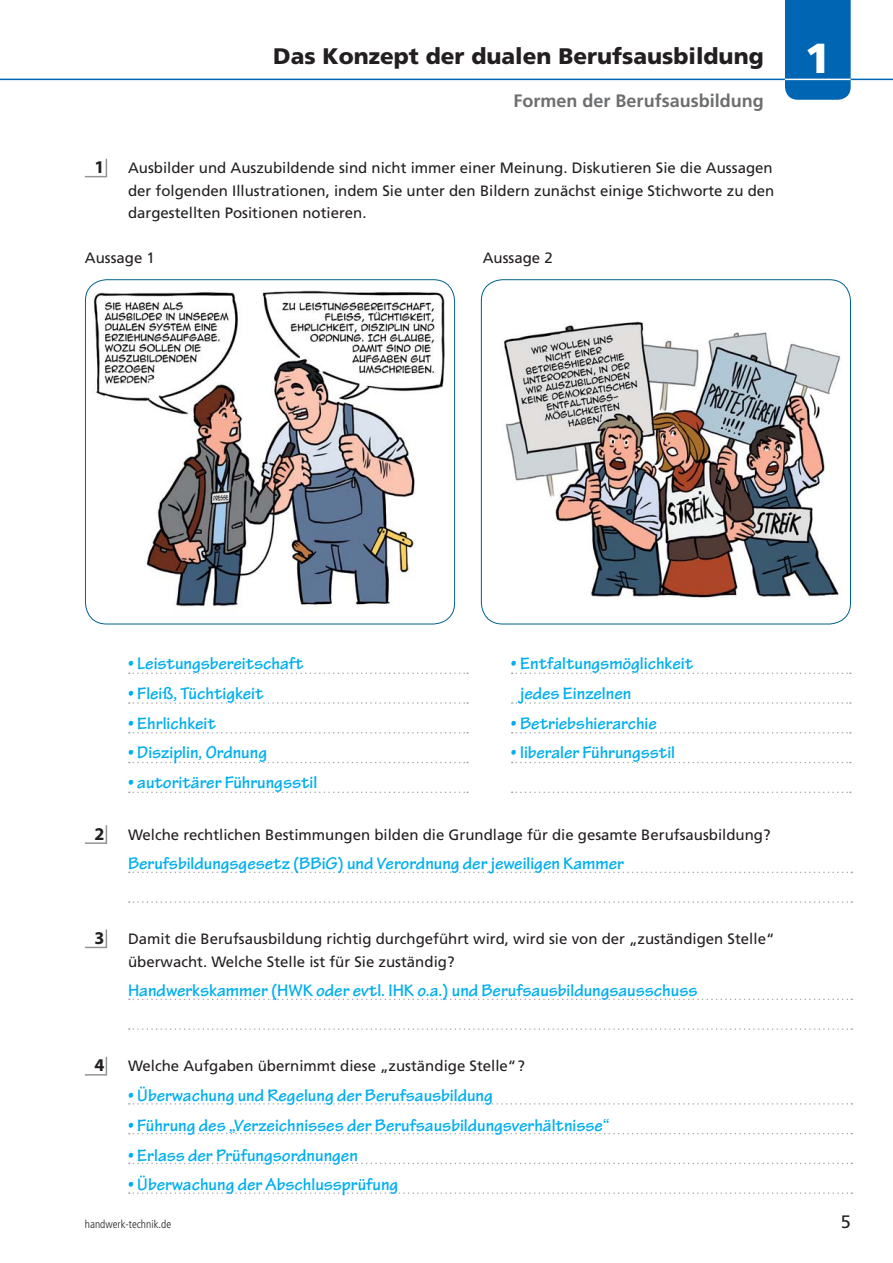
<style>
.page{position:relative;width:893px;height:1263px;background:#fff}
.page>*{position:absolute;margin:0;border:0;box-sizing:border-box;transform-origin:0 0}
.t1{font:900 42px "Frutiger LT Std";color:#fff}
.t2{font:900 22.5px "Frutiger LT Std";color:#231f20}
.t3{font:700 18px/29.7px "Tekton Pro";color:#00aeef}
.t4{font:700 18px "Frutiger LT Std";color:#6d6e70}
.t5{font:700 18px "Myriad Pro";color:#231f20}
.t6{font:18px "Frutiger LT Std";color:#231f20}
.t7{font:15px/22.5px "Frutiger LT Std";color:#231f20;text-align:justify}
.t8{font:300 condensed 11.25px "Frutiger LT Std";color:#231f20}
</style>
<div class="page">
<hr style="left:0;top:79px;width:892px;height:1px;background:#0066b3">
<div style="left:785px;top:0;width:65px;height:100px;background:#0066b3"></div>
<hr style="left:785px;top:79px;width:65px;height:1px;background:#fff">
<div style="left:481px;top:279px;width:369px;height:345px;border:1px solid #00628b;border-radius:21px"></div>
<div style="left:85px;top:279px;width:370px;height:345px;border:1px solid #00628b;border-radius:21px"></div>
<svg style="left:129px;top:673px;width:339px;height:1px"></svg>
<svg style="left:129px;top:702px;width:339px;height:2px"></svg>
<svg style="left:129px;top:732px;width:339px;height:2px"></svg>
<svg style="left:129px;top:762px;width:339px;height:1px"></svg>
<svg style="left:129px;top:792px;width:339px;height:1px"></svg>
<svg style="left:511px;top:673px;width:339px;height:1px"></svg>
<svg style="left:511px;top:702px;width:339px;height:2px"></svg>
<svg style="left:511px;top:732px;width:339px;height:2px"></svg>
<svg style="left:511px;top:762px;width:339px;height:1px"></svg>
<svg style="left:511px;top:792px;width:339px;height:1px"></svg>
<svg style="left:84px;top:158px;width:24px;height:20px"></svg>
<svg style="left:84px;top:825px;width:24px;height:19px"></svg>
<svg style="left:84px;top:929px;width:24px;height:20px"></svg>
<svg style="left:84px;top:1056px;width:24px;height:20px"></svg>
<svg style="left:129px;top:872px;width:723px;height:1px"></svg>
<svg style="left:129px;top:901px;width:723px;height:2px"></svg>
<svg style="left:129px;top:999px;width:723px;height:1px"></svg>
<svg style="left:129px;top:1028px;width:723px;height:2px"></svg>
<svg style="left:129px;top:1103px;width:723px;height:2px"></svg>
<svg style="left:129px;top:1133px;width:723px;height:1px"></svg>
<svg style="left:129px;top:1163px;width:723px;height:1px"></svg>
<svg style="left:129px;top:1192px;width:723px;height:2px"></svg>
<img style="left:93px;top:291px;width:352px;height:316px">
<img style="left:503px;top:321px;width:338px;height:277px">
<p class="t2" style="left:273px;top:46px;width:492px">Das Konzept der dualen Berufsausbildung</p>
<p class="t4" style="left:513px;top:93px;width:252px">Formen der Berufsausbildung</p>
<p class="t5" style="left:94px;top:160px;width:11px">1</p>
<p class="t7" style="left:128px;top:157px;width:647px">Ausbilder und Auszubildende sind nicht immer einer Meinung. Diskutieren Sie die Aussagen der folgenden Illustrationen, indem Sie unter den Bildern zunächst einige Stichworte zu den dargestellten Positionen notieren.</p>
<p class="t7" style="left:85px;top:248px;width:72px">Aussage 1</p>
<p class="t7" style="left:482px;top:248px;width:72px">Aussage 2</p>
<h1 class="t1" style="left:805px;top:41px;width:27px">1</h1>
<p class="t3" style="left:128px;top:650px;width:177px">• Leistungsbereitschaft</p>
<p class="t3" style="left:128px;top:680px;width:137px">• Fleiß, Tüchtigkeit</p>
<p class="t3" style="left:128px;top:709px;width:89px">• Ehrlichkeit</p>
<p class="t3" style="left:128px;top:739px;width:140px">• Disziplin, Ordnung</p>
<p class="t3" style="left:128px;top:769px;width:191px">• autoritärer Führungsstil</p>
<p class="t3" style="left:520px;top:650px;width:174px;text-indent:-9px">• Entfaltungsmöglichkeit jedes Einzelnen</p>
<p class="t3" style="left:511px;top:709px;width:147px">• Betriebshierarchie</p>
<p class="t3" style="left:511px;top:739px;width:166px">• liberaler Führungsstil</p>
<p class="t5" style="left:94px;top:827px;width:11px">2</p>
<p class="t7" style="left:128px;top:824px;width:644px">Welche rechtlichen Bestimmungen bilden die Grundlage für die gesamte Berufsausbildung?</p>
<p class="t3" style="left:128px;top:850px;width:497px">Berufsbildungsgesetz (BBiG) und Verordnung der jeweiligen Kammer</p>
<p class="t5" style="left:94px;top:931px;width:11px">3</p>
<p class="t7" style="left:128px;top:928px;width:647px">Damit die Berufsausbildung richtig durchgeführt wird, wird sie von der „zuständigen Stelle“ überwacht. Welche Stelle ist für Sie zuständig?</p>
<p class="t3" style="left:128px;top:977px;width:571px">Handwerkskammer (HWK oder evtl. IHK o.a.) und Berufsausbildungsausschuss</p>
<p class="t5" style="left:94px;top:1058px;width:11px">4</p>
<p class="t7" style="left:128px;top:1055px;width:398px">Welche Aufgaben übernimmt diese „zuständige Stelle“?</p>
<p class="t3" style="left:128px;top:1082px;width:366px">• Überwachung und Regelung der Berufsausbildung</p>
<p class="t3" style="left:128px;top:1112px;width:482px">• Führung des „Verzeichnisses der Berufsausbildungsverhältnisse“</p>
<p class="t3" style="left:128px;top:1141px;width:231px">• Erlass der Prüfungsordnungen</p>
<p class="t3" style="left:128px;top:1171px;width:272px">• Überwachung der Abschlussprüfung</p>
<p class="t8" style="left:85px;top:1217px;width:88px">handwerk-technik.de</p>
<p class="t6" style="left:840px;top:1214px;width:12px">5</p>
</div>
